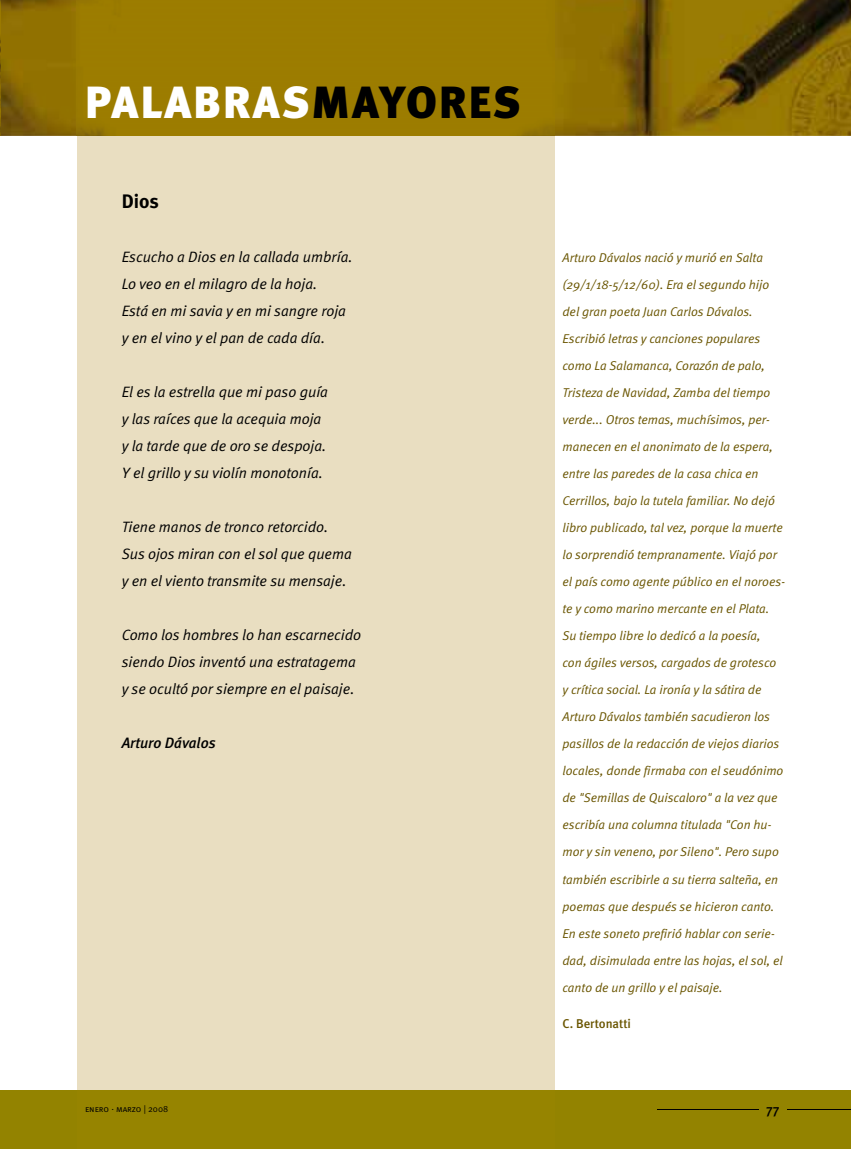
<style>
.page{position:relative;width:851px;height:1149px;background:#fff}
.page>*{position:absolute;margin:0;border:0;box-sizing:border-box;transform-origin:0 0}
.t1{font:900 45px "Meta";letter-spacing:.05em;color:#fff}
.t2{font:700 19.5px "Meta";color:#000}
.t3{font:italic 15px/27px "Meta Normal";color:#000}
.t4{font:italic 500 15px "Meta";color:#000}
.t5{font:13.5px "Meta Medium Caps";color:#000}
.t6{font:italic 12.75px/27px "Meta Normal";color:#6a5501}
.t7{font:500 12.75px "Meta";color:#6a5501}
.t8{font:9px "Meta Normal Caps";letter-spacing:-.005em;color:#000}
.s1{color:#000}
</style>
<div class="page">
<div style="left:0;top:1090px;width:850px;height:58px;background:#938300"></div>
<img style="left:1px;top:0;width:849px;height:136px">
<div style="left:77px;top:136px;width:477px;height:954px;background:#e9dec1"></div>
<div style="left:77px;top:0;width:477px;height:136px;background:#9c7c00"></div>
<img style="left:0;top:0;width:1px;height:136px">
<hr style="left:787px;top:1108px;width:63px;height:1px;background:#000">
<hr style="left:656px;top:1108px;width:102px;height:1px;background:#000">
<h1 class="t1" style="left:85px;top:85px;width:437px">PALABRAS<span class="s1">MAYORES</span></h1>
<h2 class="t2" style="left:122px;top:193px;width:39px">Dios</h2>
<p class="t3" style="left:122px;top:244px;width:232px">Escucho a Dios en la callada umbría.<br>Lo veo en el milagro de la hoja.<br>Está en mi savia y en mi sangre roja y en el vino y el pan de cada día.</p>
<p class="t3" style="left:122px;top:379px;width:208px">El es la estrella que mi paso guía y las raíces que la acequia moja y la tarde que de oro se despoja.<br>Y el grillo y su violín monotonía.</p>
<p class="t3" style="left:122px;top:514px;width:232px">Tiene manos de tronco retorcido.<br>Sus ojos miran con el sol que quema y en el viento transmite su mensaje.</p>
<p class="t3" style="left:122px;top:622px;width:241px">Como los hombres lo han escarnecido siendo Dios inventó una estratagema y se ocultó por siempre en el paisaje.</p>
<p class="t4" style="left:122px;top:737px;width:96px">Arturo Dávalos</p>
<p class="t6" style="left:562px;top:245px;width:224px">Arturo Dávalos nació y murió en Salta (29/1/18-5/12/60). Era el segundo hijo del gran poeta Juan Carlos Dávalos.<br>Escribió letras y canciones populares como La Salamanca, Corazón de palo, Tristeza de Navidad, Zamba del tiempo verde... Otros temas, muchísimos, per&shy;manecen en el anonimato de la espera, entre las paredes de la casa chica en Cerrillos, bajo la tutela familiar. No dejó libro publicado, tal vez, porque la muerte lo sorprendió tempranamente. Viajó por el país como agente público en el noroes&shy;te y como marino mercante en el Plata.<br>Su tiempo libre lo dedicó a la poesía,<br>con ágiles versos, cargados de grotesco<br>y crítica social. La ironía y la sátira de Arturo Dávalos también sacudieron los pasillos de la redacción de viejos diarios locales, donde firmaba con el seudónimo de "Semillas de Quiscaloro" a la vez que escribía una columna titulada "Con hu&shy;mor y sin veneno, por Sileno". Pero supo también escribirle a su tierra salteña, en poemas que después se hicieron canto.<br>En este soneto prefirió hablar con serie&shy;dad, disimulada entre las hojas, el sol, el canto de un grillo y el paisaje.</p>
<p class="t7" style="left:562px;top:1017px;width:70px">C. Bertonatti</p>
<p class="t8" style="left:85px;top:1103px;width:85px">enero · marzo | 2008</p>
<p class="t5" style="left:766px;top:1100px;width:15px">77</p>
</div>
